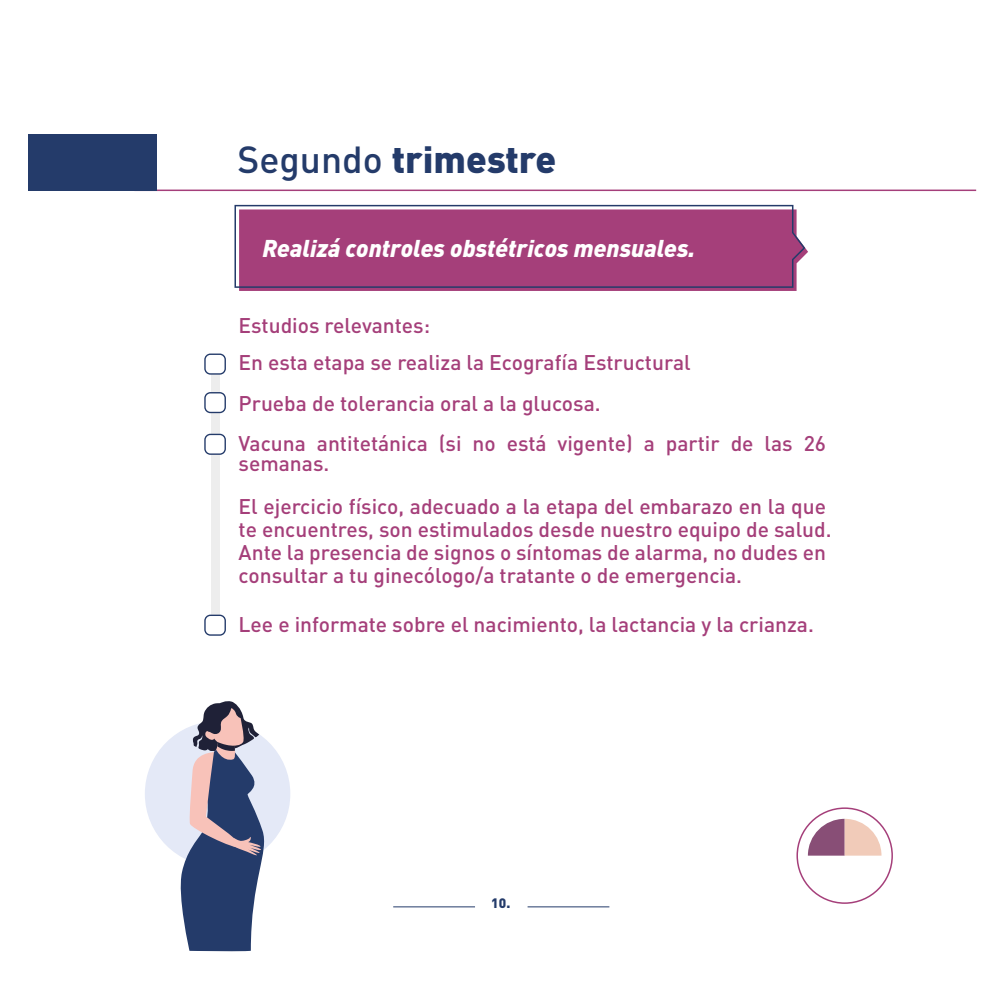
<style>
.page{position:relative;width:1000px;height:1000px;background:#fff}
.page>*{position:absolute;margin:0;border:0;box-sizing:border-box;transform-origin:0 0}
.t1{font:900 37.2px "DIN Pro";color:#243b6a}
.t2{font:italic 900 24px "DIN Pro";color:#fff}
.t3{font:500 21px/23.1px "DIN Pro";color:#a53f7a}
.t4{font:900 13.5px "DIN Pro";color:#243b6a}
.s1{font-weight:500}
</style>
<div class="page">
<div style="left:796px;top:807px;width:96px;height:96px;border:2px solid #a53f7a;border-radius:50%"></div>
<svg style="left:807px;top:818px;width:74px;height:37px"></svg>
<div style="left:145px;top:721px;width:145px;height:145px;background:#e4e9f7;border-radius:50%"></div>
<svg style="left:177px;top:701px;width:92px;height:250px"></svg>
<hr style="left:134px;top:189px;width:841px;height:2px;background:#a53f7a">
<div style="left:28px;top:134px;width:128px;height:57px;background:#243b6a"></div>
<div style="left:239px;top:247px;width:568px;height:44px;background:#a53f7a"></div>
<svg style="left:234px;top:205px;width:571px;height:83px;background:#a44980"></svg>
<div style="left:210px;top:367px;width:9px;height:260px;background:#ededed"></div>
<svg style="left:204px;top:353px;width:22px;height:21px"></svg>
<svg style="left:204px;top:392px;width:22px;height:21px"></svg>
<svg style="left:204px;top:433px;width:22px;height:21px"></svg>
<svg style="left:204px;top:614px;width:22px;height:21px"></svg>
<hr style="left:393px;top:906px;width:82px;height:1px;background:#243b6a">
<hr style="left:527px;top:906px;width:82px;height:1px;background:#243b6a">
<h1 class="t1" style="left:237px;top:127px;width:320px"><span class="s1">Segundo</span> trimestre</h1>
<p class="t2" style="left:262px;top:228px;width:434px">Realizá controles obstétricos mensuales.</p>
<p class="t3" style="left:238px;top:305px;width:453px;line-height:37px">Estudios relevantes:<br>En esta etapa se realiza la Ecografía Estructural</p>
<p class="t3" style="left:238px;top:380px;width:589px;line-height:40px">Prueba de tolerancia oral a la glucosa.<br>Vacuna antitetánica (si no está vigente) a partir de las 26</p>
<p class="t3" style="left:238px;top:439px;width:589px;line-height:43px">semanas.<br>El ejercicio físico, adecuado a la etapa del embarazo en la que</p>
<p class="t3" style="left:238px;top:515px;width:594px">te encuentres, son estimulados desde nuestro equipo de salud.<br>Ante la presencia de signos o síntomas de alarma, no dudes en consultar a tu ginecólogo/a tratante o de emergencia.</p>
<p class="t3" style="left:238px;top:610px;width:576px">Lee e informate sobre el nacimiento, la lactancia y la crianza.</p>
<p class="t4" style="left:491px;top:891px;width:20px">10.</p>
</div>
